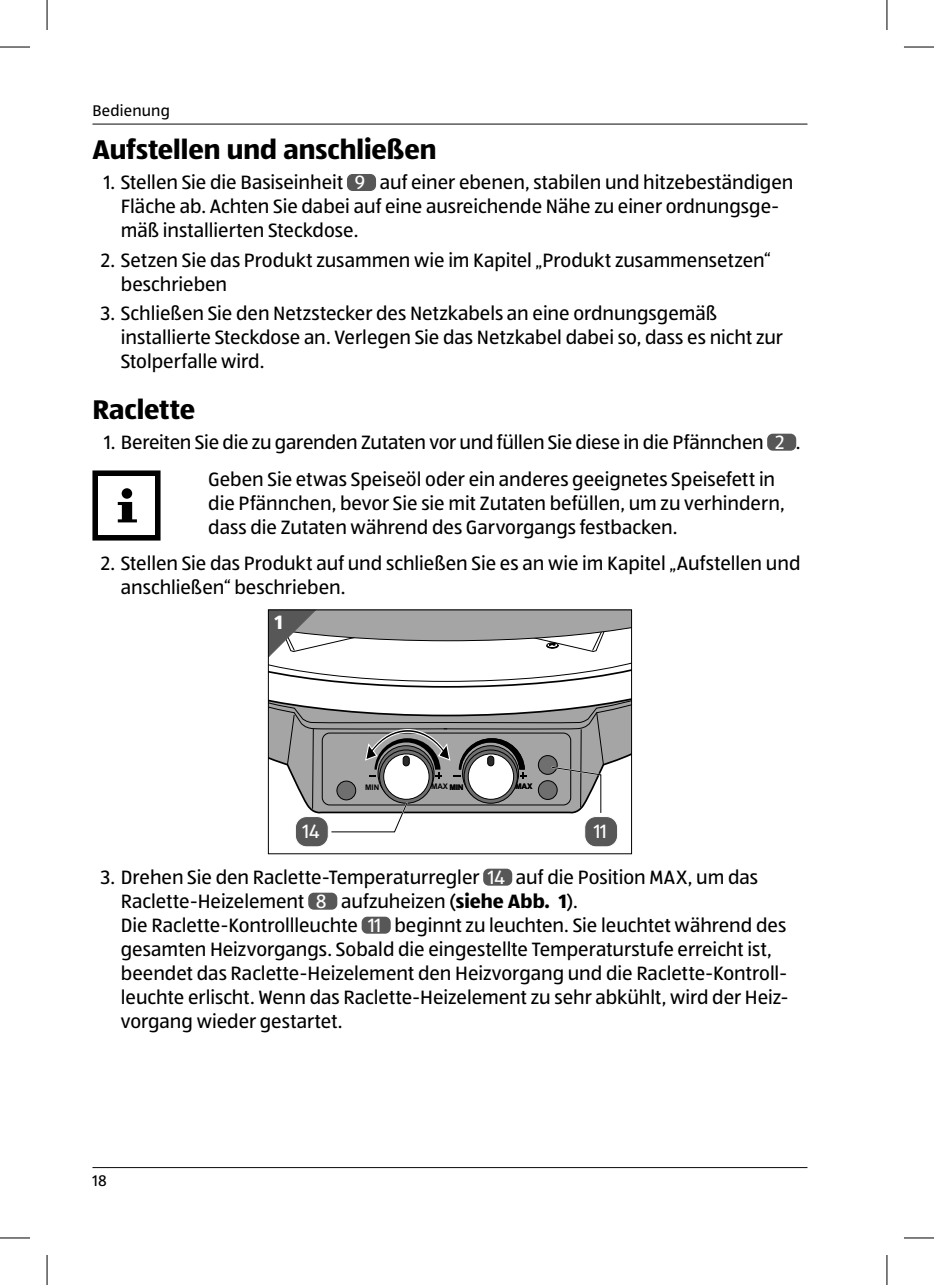
<style>
.page{position:relative;width:934px;height:1285px;background:#fff}
.page>*{position:absolute;margin:0;border:0;box-sizing:border-box;transform-origin:0 0}
.t1{font:700 28px "ALDISUEDOT";color:#000}
.t2{font:20px/24px "ALDISUEDOT";color:#000}
.t3{font:20px "ALDISUEDOT";color:#fff}
.t4{font:700 20px "ALDISUEDOT";color:#fff}
.t5{font:16px "ALDISUEDOT";letter-spacing:.015em;color:#000}
.t6{font:700 7.6px "Arial";color:#000}
.s1{color:#fff}
.s2{font-weight:700}
</style>
<div class="page">
<hr style="left:92px;top:124px;width:715px;height:1px;background:#090909">
<hr style="left:92px;top:1167px;width:715px;height:1px;background:#090909">
<div style="left:347px;top:174px;width:29px;height:17px;background:#575757;border-radius:6px"></div>
<div style="left:766px;top:434px;width:29px;height:17px;background:#575757;border-radius:6px"></div>
<div style="left:92px;top:470px;width:68px;height:70px;border:6px solid #000"></div>
<div style="left:122px;top:488px;width:10px;height:11px;background:#000;border-radius:50%"></div>
<svg style="left:118px;top:502px;width:19px;height:20px"></svg>
<div style="left:295px;top:816px;width:33px;height:31px;background:#575757;border-radius:11px"></div>
<div style="left:295px;top:816px;width:33px;height:31px;border:1px solid #fff;border-radius:11px"></div>
<div style="left:584px;top:816px;width:33px;height:31px;background:#575757;border-radius:11px"></div>
<div style="left:584px;top:816px;width:34px;height:31px;border:1px solid #fff;border-radius:11px"></div>
<svg style="left:268px;top:609px;width:363px;height:224px"></svg>
<div style="left:483px;top:868px;width:29px;height:17px;background:#575757;border-radius:6px"></div>
<div style="left:308px;top:892px;width:29px;height:17px;background:#575757;border-radius:6px"></div>
<div style="left:361px;top:916px;width:29px;height:17px;background:#575757;border-radius:6px"></div>
<hr style="left:0;top:47px;width:30px;height:1px;background:#000">
<hr style="left:903px;top:47px;width:30px;height:1px;background:#000">
<hr style="left:0;top:1237px;width:30px;height:1px;background:#000">
<hr style="left:903px;top:1237px;width:30px;height:1px;background:#000">
<hr style="left:47px;top:0;width:1px;height:30px;background:#000">
<hr style="left:47px;top:1255px;width:1px;height:30px;background:#000">
<hr style="left:886px;top:0;width:1px;height:30px;background:#000">
<hr style="left:886px;top:1255px;width:1px;height:30px;background:#000">
<p class="t5" style="left:92px;top:100px;width:79px">Bedienung</p>
<h1 class="t1" style="left:92px;top:131px;width:345px">Aufstellen und anschließen</h1>
<p class="t2" style="left:121px;top:170px;width:673px;text-indent:-17px">1. Stellen Sie die Basiseinheit <span class="s1">9</span> auf einer ebenen, stabilen und hitzebeständigen<br>Fläche ab. Achten Sie dabei auf eine ausreichende Nähe zu einer ordnungsge&shy;mäß installierten Steckdose.</p>
<p class="t2" style="left:121px;top:247px;width:651px;text-indent:-20px">2. Setzen Sie das Produkt zusammen wie im Kapitel „Produkt zusammensetzen“ beschrieben</p>
<p class="t2" style="left:121px;top:301px;width:663px;text-indent:-20px">3. Schließen Sie den Netzstecker des Netzkabels an eine ordnungsgemäß installierte Steckdose an. Verlegen Sie das Netzkabel dabei so, dass es nicht zur<br>Stolperfalle wird.</p>
<h1 class="t1" style="left:92px;top:391px;width:104px">Raclette</h1>
<p class="t2" style="left:208px;top:423px;width:593px;line-height:37.2px;text-indent:-104px">1. Bereiten Sie die zu garenden Zutaten vor und füllen Sie diese in die Pfännchen <span class="s1">2</span> .<br>Geben Sie etwas Speiseöl oder ein anderes geeignetes Speisefett in</p>
<p class="t2" style="left:208px;top:490px;width:577px">die Pfännchen, bevor Sie sie mit Zutaten befüllen, um zu verhindern, dass die Zutaten während des Garvorgangs festbacken.</p>
<p class="t2" style="left:121px;top:551px;width:680px;text-indent:-20px">2. Stellen Sie das Produkt auf und schließen Sie es an wie im Kapitel „Aufstellen und anschließen“ beschrieben.</p>
<p class="t4" style="left:275px;top:609px;width:9px">1</p>
<p class="t6" style="left:365px;top:782px;width:16px">MIN</p>
<p class="t6" style="left:431px;top:781px;width:34px">MAX MIN</p>
<p class="t6" style="left:515px;top:781px;width:19px">MAX</p>
<p class="t3" style="left:302px;top:818px;width:18px">14</p>
<p class="t3" style="left:593px;top:818px;width:14px">11</p>
<p class="t2" style="left:121px;top:864px;width:668px;text-indent:-20px">3. Drehen Sie den Raclette-Temperaturregler <span class="s1">14</span> auf die Position MAX, um das Raclette-Heizelement <span class="s1">8</span> aufzuheizen (<span class="s2">siehe Abb. 1</span>).<br>Die Raclette-Kontrollleuchte <span class="s1">11</span> beginnt zu leuchten. Sie leuchtet während des gesamten Heizvorgangs. Sobald die eingestellte Temperaturstufe erreicht ist, beendet das Raclette-Heizelement den Heizvorgang und die Raclette-Kontroll&shy;leuchte erlischt. Wenn das Raclette-Heizelement zu sehr abkühlt, wird der Heiz&shy;vorgang wieder gestartet.</p>
<p class="t5" style="left:92px;top:1170px;width:16px">18</p>
</div>
